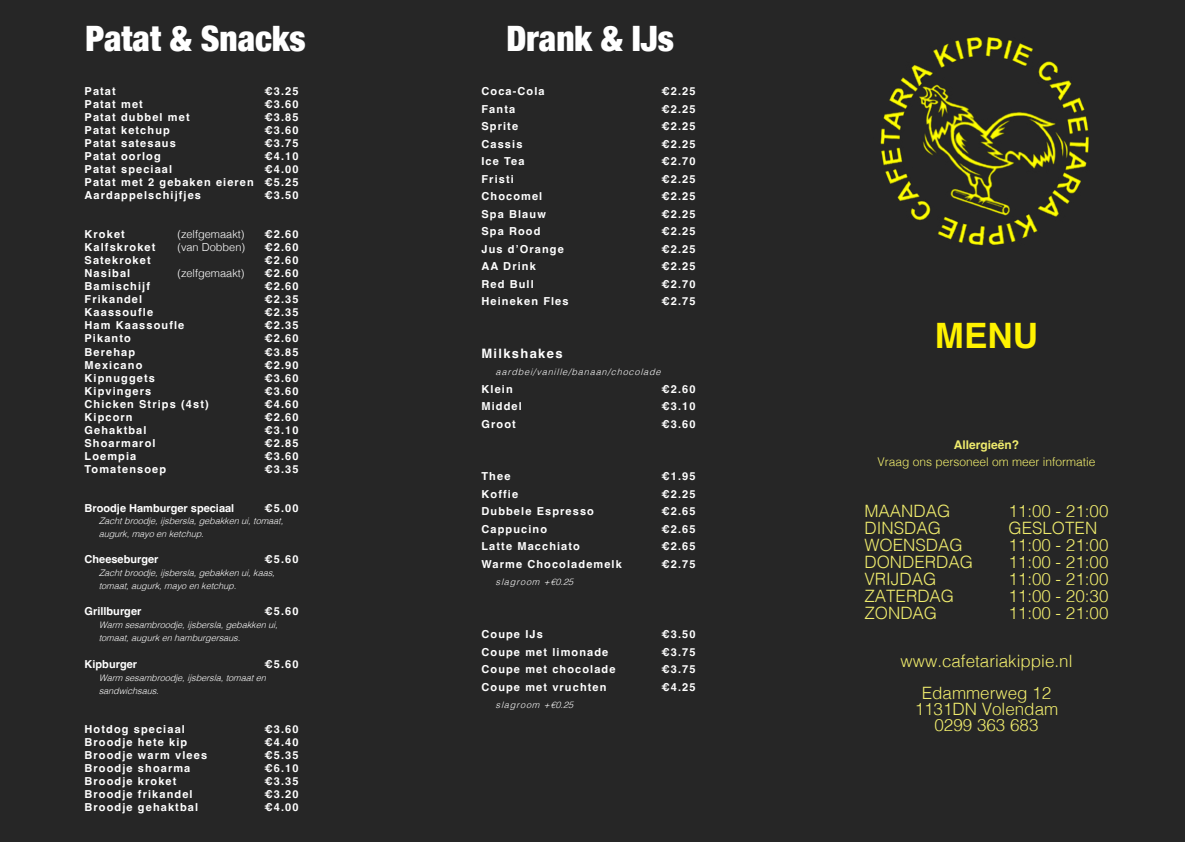
<style>
.page{position:relative;width:1185px;height:842px;background:#262626}
.page>*{position:absolute;margin:0;border:0;box-sizing:border-box;transform-origin:0 0}
.t1{font:900 condensed 35px "Helvetica Neue";color:#fff}
.t2{font:700 35px "Helvetica";color:#fff200}
.t3{font:300 17px/32px "Helvetica";color:#f0ec6d;text-align:center}
.t4{font:700 13px "Helvetica";letter-spacing:.1em;color:#fff}
.t5{font:300 12px "Helvetica";color:#f0ec6d}
.t6{font:700 12px "Helvetica";color:#f0ec6d}
.t7{font:700 11px/13px "Helvetica";letter-spacing:.1em;color:#fff;text-align:justify}
.t8{font:700 11px "Helvetica";color:#fff}
.t9{font:300 11px "Helvetica";color:#fff}
.t10{font:italic 300 9px/13px "Helvetica";color:#fff}
</style>
<div class="page">
<img style="left:880px;top:37px;width:209px;height:209px">
<h1 class="t1" style="left:85px;top:10px;width:222px">Patat &amp; Snacks</h1>
<h1 class="t1" style="left:506px;top:10px;width:169px">Drank &amp; IJs</h1>
<p class="t7" style="left:85px;top:86px;width:33px">Patat</p>
<p class="t7" style="left:265px;top:86px;width:35px">€3.25</p>
<p class="t7" style="left:85px;top:99px;width:60px">Patat met</p>
<p class="t7" style="left:265px;top:99px;width:35px">€3.60</p>
<p class="t7" style="left:85px;top:112px;width:107px">Patat dubbel met</p>
<p class="t7" style="left:265px;top:112px;width:35px">€3.85</p>
<p class="t7" style="left:85px;top:125px;width:87px">Patat ketchup</p>
<p class="t7" style="left:265px;top:125px;width:35px">€3.60</p>
<p class="t7" style="left:85px;top:138px;width:93px">Patat satesaus</p>
<p class="t7" style="left:265px;top:138px;width:35px">€3.75</p>
<p class="t7" style="left:85px;top:151px;width:78px">Patat oorlog</p>
<p class="t7" style="left:265px;top:151px;width:35px">€4.10</p>
<p class="t7" style="left:85px;top:164px;width:89px">Patat speciaal</p>
<p class="t7" style="left:481px;top:86px;width:65px">Coca-Cola</p>
<p class="t7" style="left:661px;top:86px;width:35px">€2.25</p>
<p class="t7" style="left:481px;top:104px;width:35px">Fanta</p>
<p class="t7" style="left:661px;top:104px;width:35px">€2.25</p>
<p class="t7" style="left:481px;top:121px;width:38px">Sprite</p>
<p class="t7" style="left:661px;top:121px;width:35px">€2.25</p>
<p class="t7" style="left:481px;top:139px;width:42px">Cassis</p>
<p class="t7" style="left:661px;top:139px;width:35px">€2.25</p>
<p class="t7" style="left:481px;top:156px;width:45px">Ice Tea</p>
<p class="t7" style="left:661px;top:156px;width:35px">€2.70</p>
<p class="t7" style="left:481px;top:174px;width:34px">Fristi</p>
<p class="t7" style="left:661px;top:174px;width:35px">€2.25</p>
<p class="t7" style="left:481px;top:191px;width:62px">Chocomel</p>
<p class="t7" style="left:661px;top:191px;width:35px">€2.25</p>
<p class="t7" style="left:481px;top:209px;width:66px">Spa Blauw</p>
<p class="t7" style="left:661px;top:209px;width:35px">€2.25</p>
<p class="t7" style="left:481px;top:226px;width:61px">Spa Rood</p>
<p class="t7" style="left:661px;top:226px;width:35px">€2.25</p>
<p class="t7" style="left:481px;top:244px;width:84px">Jus d’Orange</p>
<p class="t7" style="left:661px;top:244px;width:35px">€2.25</p>
<p class="t7" style="left:481px;top:261px;width:56px">AA Drink</p>
<p class="t7" style="left:661px;top:261px;width:35px">€2.25</p>
<p class="t7" style="left:481px;top:279px;width:54px">Red Bull</p>
<p class="t7" style="left:661px;top:279px;width:35px">€2.70</p>
<p class="t7" style="left:481px;top:296px;width:89px">Heineken Fles</p>
<p class="t7" style="left:661px;top:296px;width:35px">€2.75</p>
<p class="t7" style="left:85px;top:164px;width:215px;text-indent:180px">€4.00<br>Patat met 2 gebaken eieren €5.25<br>Aardappelschijfjes</p>
<p class="t7" style="left:265px;top:190px;width:35px">€3.50</p>
<p class="t7" style="left:85px;top:229px;width:42px">Kroket</p>
<p class="t9" style="left:177px;top:225px;width:69px">(zelfgemaakt)</p>
<p class="t7" style="left:265px;top:229px;width:35px">€2.60</p>
<p class="t7" style="left:85px;top:242px;width:72px">Kalfskroket</p>
<p class="t9" style="left:177px;top:238px;width:69px">(van Dobben)</p>
<p class="t7" style="left:265px;top:242px;width:35px">€2.60</p>
<p class="t7" style="left:85px;top:255px;width:68px">Satekroket</p>
<p class="t7" style="left:265px;top:255px;width:35px">€2.60</p>
<p class="t7" style="left:85px;top:268px;width:47px">Nasibal</p>
<p class="t9" style="left:177px;top:264px;width:69px">(zelfgemaakt)</p>
<p class="t7" style="left:265px;top:268px;width:35px">€2.60</p>
<p class="t7" style="left:85px;top:281px;width:67px">Bamischijf</p>
<p class="t7" style="left:265px;top:281px;width:35px">€2.60</p>
<p class="t7" style="left:85px;top:294px;width:59px">Frikandel</p>
<p class="t7" style="left:265px;top:294px;width:35px">€2.35</p>
<p class="t7" style="left:85px;top:307px;width:70px">Kaassoufle</p>
<p class="t7" style="left:265px;top:307px;width:35px">€2.35</p>
<p class="t7" style="left:85px;top:320px;width:101px">Ham Kaassoufle</p>
<p class="t7" style="left:265px;top:320px;width:35px">€2.35</p>
<p class="t7" style="left:85px;top:333px;width:48px">Pikanto</p>
<p class="t7" style="left:265px;top:333px;width:35px">€2.60</p>
<p class="t7" style="left:85px;top:346px;width:52px">Berehap</p>
<p class="t7" style="left:265px;top:346px;width:35px">€3.85</p>
<p class="t7" style="left:85px;top:359px;width:59px">Mexicano</p>
<p class="t7" style="left:265px;top:359px;width:35px">€2.90</p>
<p class="t7" style="left:85px;top:372px;width:72px">Kipnuggets</p>
<p class="t7" style="left:265px;top:372px;width:35px">€3.60</p>
<p class="t7" style="left:85px;top:385px;width:68px">Kipvingers</p>
<p class="t7" style="left:265px;top:385px;width:35px">€3.60</p>
<p class="t7" style="left:85px;top:398px;width:126px">Chicken Strips (4st)</p>
<p class="t7" style="left:265px;top:398px;width:35px">€4.60</p>
<p class="t7" style="left:85px;top:411px;width:50px">Kipcorn</p>
<p class="t7" style="left:265px;top:411px;width:35px">€2.60</p>
<p class="t7" style="left:85px;top:424px;width:63px">Gehaktbal</p>
<p class="t7" style="left:265px;top:424px;width:35px">€3.10</p>
<p class="t7" style="left:85px;top:437px;width:73px">Shoarmarol</p>
<p class="t7" style="left:265px;top:437px;width:35px">€2.85</p>
<p class="t7" style="left:85px;top:450px;width:53px">Loempia</p>
<p class="t7" style="left:265px;top:450px;width:35px">€3.60</p>
<p class="t7" style="left:85px;top:463px;width:83px">Tomatensoep</p>
<p class="t7" style="left:265px;top:463px;width:35px">€3.35</p>
<p class="t8" style="left:85px;top:501px;width:151px">Broodje Hamburger speciaal</p>
<p class="t7" style="left:265px;top:502px;width:35px">€5.00</p>
<p class="t10" style="left:99px;top:514px;width:190px">Zachtbroodje,ijsbersla,gebakkenui,tomaat, augurk,mayoenketchup.</p>
<p class="t8" style="left:85px;top:553px;width:75px">Cheeseburger</p>
<p class="t7" style="left:265px;top:554px;width:35px">€5.60</p>
<p class="t10" style="left:99px;top:566px;width:181px">Zachtbroodje,ijsbersla,gebakkenui,kaas, tomaat,augurk,mayoenketchup.</p>
<p class="t8" style="left:85px;top:605px;width:58px">Grillburger</p>
<p class="t7" style="left:265px;top:606px;width:35px">€5.60</p>
<p class="t10" style="left:99px;top:618px;width:184px">Warm sesambroodje,ijsbersla,gebakkenui, tomaat,augurkenhamburgersaus.</p>
<p class="t8" style="left:85px;top:657px;width:54px">Kipburger</p>
<p class="t7" style="left:265px;top:658px;width:35px">€5.60</p>
<p class="t10" style="left:99px;top:670px;width:172px">Warm sesambroodje,ijsbersla,tomaaten sandwichsaus.</p>
<p class="t7" style="left:85px;top:723px;width:102px">Hotdog speciaal</p>
<p class="t7" style="left:265px;top:723px;width:35px">€3.60</p>
<p class="t7" style="left:85px;top:736px;width:104px">Broodje hete kip</p>
<p class="t7" style="left:265px;top:736px;width:35px">€4.40</p>
<p class="t7" style="left:85px;top:749px;width:124px">Broodje warm vlees</p>
<p class="t7" style="left:265px;top:749px;width:35px">€5.35</p>
<p class="t7" style="left:85px;top:762px;width:107px">Broodje shoarma</p>
<p class="t7" style="left:265px;top:762px;width:35px">€6.10</p>
<p class="t7" style="left:85px;top:775px;width:93px">Broodje kroket</p>
<p class="t7" style="left:265px;top:775px;width:35px">€3.35</p>
<p class="t7" style="left:85px;top:788px;width:110px">Broodje frikandel</p>
<p class="t7" style="left:265px;top:788px;width:35px">€3.20</p>
<p class="t7" style="left:85px;top:801px;width:115px">Broodje gehaktbal</p>
<p class="t7" style="left:265px;top:801px;width:35px">€4.00</p>
<p class="t4" style="left:481px;top:345px;width:83px">Milkshakes</p>
<p class="t10" style="left:496px;top:365px;width:170px">aardbei/vanille/banaan/chocolade</p>
<p class="t7" style="left:481px;top:384px;width:33px">Klein</p>
<p class="t7" style="left:661px;top:384px;width:35px">€2.60</p>
<p class="t7" style="left:481px;top:401px;width:42px">Middel</p>
<p class="t7" style="left:661px;top:401px;width:35px">€3.10</p>
<p class="t7" style="left:481px;top:419px;width:36px">Groot</p>
<p class="t7" style="left:661px;top:419px;width:35px">€3.60</p>
<p class="t7" style="left:481px;top:471px;width:30px">Thee</p>
<p class="t7" style="left:661px;top:471px;width:35px">€1.95</p>
<p class="t7" style="left:481px;top:489px;width:38px">Koffie</p>
<p class="t7" style="left:661px;top:489px;width:35px">€2.25</p>
<p class="t7" style="left:481px;top:506px;width:114px">Dubbele Espresso</p>
<p class="t7" style="left:661px;top:506px;width:35px">€2.65</p>
<p class="t7" style="left:481px;top:524px;width:67px">Cappucino</p>
<p class="t7" style="left:661px;top:524px;width:35px">€2.65</p>
<p class="t7" style="left:481px;top:541px;width:100px">Latte Macchiato</p>
<p class="t7" style="left:661px;top:541px;width:35px">€2.65</p>
<p class="t7" style="left:481px;top:559px;width:142px">Warme Chocolademelk</p>
<p class="t7" style="left:661px;top:559px;width:35px">€2.75</p>
<p class="t10" style="left:496px;top:575px;width:83px">slagroom +€0.25</p>
<p class="t7" style="left:481px;top:629px;width:63px">Coupe IJs</p>
<p class="t7" style="left:661px;top:629px;width:35px">€3.50</p>
<p class="t7" style="left:481px;top:646px;width:128px">Coupe met limonade</p>
<p class="t7" style="left:661px;top:646px;width:35px">€3.75</p>
<p class="t7" style="left:481px;top:664px;width:136px">Coupe met chocolade</p>
<p class="t7" style="left:661px;top:664px;width:35px">€3.75</p>
<p class="t7" style="left:481px;top:681px;width:127px">Coupe met vruchten</p>
<p class="t7" style="left:661px;top:681px;width:35px">€4.25</p>
<p class="t10" style="left:496px;top:698px;width:83px">slagroom +€0.25</p>
<h1 class="t2" style="left:935px;top:314px;width:105px">MENU</h1>
<p class="t6" style="left:954px;top:437px;width:67px">Allergieën?</p>
<p class="t5" style="left:877px;top:451px;width:220px">Vraag ons personeel om meer informatie</p>
<h2 class="t3" style="left:864px;top:494px;width:87px">MAANDAG</h2>
<h2 class="t3" style="left:1008px;top:494px;width:102px">11:00 - 21:00</h2>
<h2 class="t3" style="left:864px;top:511px;width:78px">DINSDAG</h2>
<h2 class="t3" style="left:1008px;top:511px;width:90px">GESLOTEN</h2>
<h2 class="t3" style="left:864px;top:528px;width:100px">WOENSDAG</h2>
<h2 class="t3" style="left:1008px;top:528px;width:102px">11:00 - 21:00</h2>
<h2 class="t3" style="left:864px;top:545px;width:110px">DONDERDAG</h2>
<h2 class="t3" style="left:1008px;top:545px;width:102px">11:00 - 21:00</h2>
<h2 class="t3" style="left:864px;top:562px;width:73px">VRIJDAG</h2>
<h2 class="t3" style="left:1008px;top:562px;width:102px">11:00 - 21:00</h2>
<h2 class="t3" style="left:864px;top:579px;width:91px">ZATERDAG</h2>
<h2 class="t3" style="left:1008px;top:579px;width:102px">11:00 - 20:30</h2>
<h2 class="t3" style="left:864px;top:596px;width:74px">ZONDAG</h2>
<h2 class="t3" style="left:1008px;top:596px;width:102px">11:00 - 21:00</h2>
<h2 class="t3" style="left:900px;top:644px;width:173px">www.cafetariakippie.nl<br>Edammerweg 12</h2>
<h2 class="t3" style="left:915px;top:700px;width:145px;line-height:16px">1131DN Volendam<br>0299 363 683</h2>
</div>
